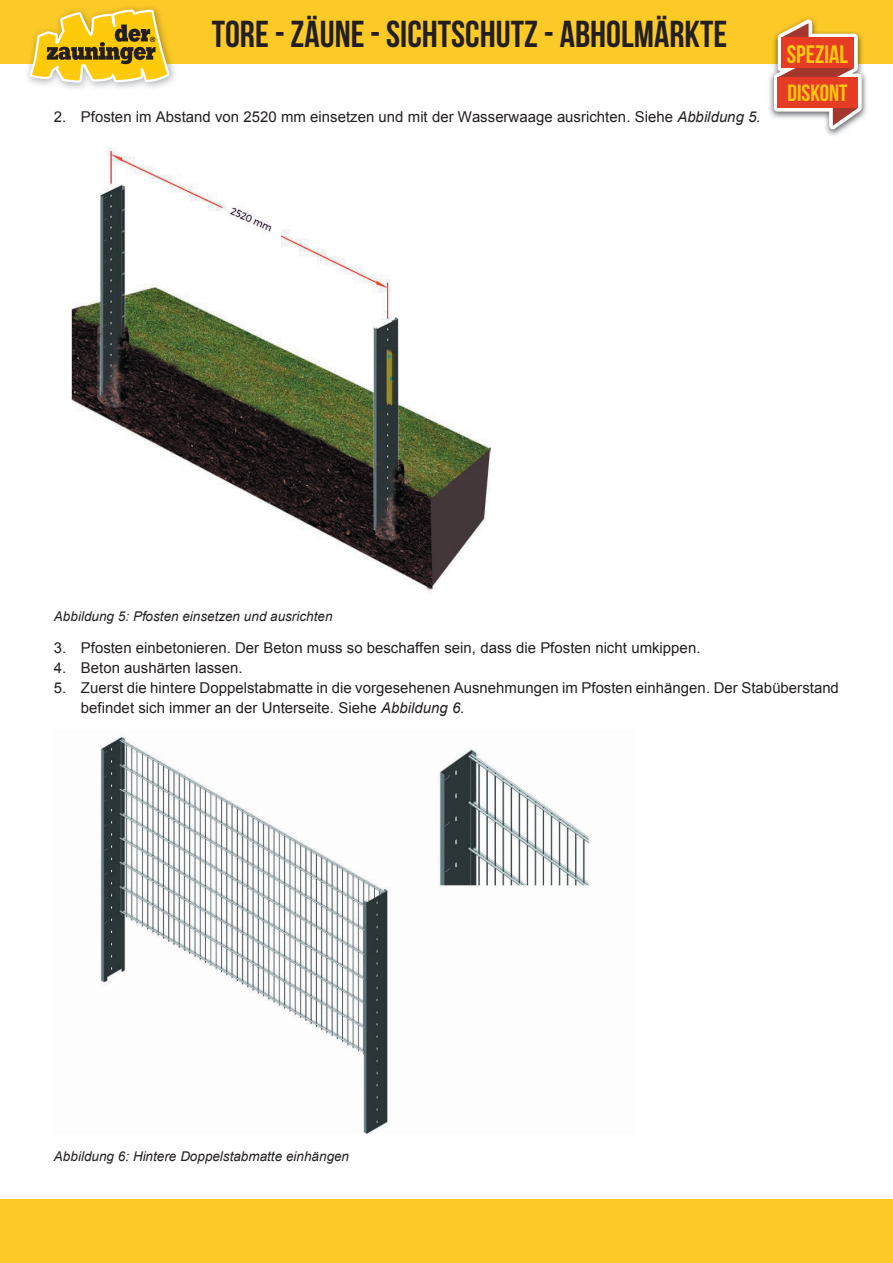
<style>
.page{position:relative;width:893px;height:1263px;background:#fff}
.page>*{position:absolute;margin:0;border:0;box-sizing:border-box;transform-origin:0 0}
.t1{font:700 37.5px "Bebas Neue";color:#231f20}
.t2{font:700 25.2px "Bebas Neue";color:#feca0a}
.t3{font:700 23.55px "Bebas Neue";color:#feca0a}
.t4{font:15px/19.8px "Arial";color:#231f20}
.t5{font:italic 13.5px "Arial";letter-spacing:.005em;color:#231f20}
.s1{font-style:italic}
</style>
<div class="page">
<img style="left:71px;top:147px;width:420px;height:444px">
<img style="left:100px;top:736px;width:491px;height:397px">
<div style="left:0;top:0;width:893px;height:64px;background:#fbca27"></div>
<div style="left:0;top:1199px;width:893px;height:64px;background:#fbca27"></div>
<svg style="left:28px;top:5px;width:143px;height:85px"></svg>
<img style="left:769px;top:18px;width:98px;height:118px">
<svg style="left:774px;top:19px;width:88px;height:111px"></svg>
<div style="left:781px;top:37px;width:73px;height:31px;background:#e63c25"></div>
<div style="left:778px;top:77px;width:80px;height:31px;background:#e63c25"></div>
<h1 class="t1" style="left:212px;top:13px;width:517px">TORE - ZÄUNE - SICHTSCHUTZ - ABHOLMÄRKTE</h1>
<p class="t4" style="left:54px;top:107px;width:708px">2. Pfosten im Abstand von 2520 mm einsetzen und mit der Wasserwaage ausrichten. Siehe <span class="s1">Abbildung 5.</span></p>
<h2 class="t2" style="left:787px;top:40px;width:63px">SPEZIAL</h2>
<h3 class="t3" style="left:788px;top:80px;width:62px">DISKONT</h3>
<p class="t5" style="left:54px;top:608px;width:280px">Abbildung 5: Pfosten einsetzen und ausrichten</p>
<p class="t4" style="left:54px;top:638px;width:648px">3. Pfosten einbetonieren. Der Beton muss so beschaffen sein, dass die Pfosten nicht umkippen.</p>
<p class="t4" style="left:54px;top:658px;width:190px">4. Beton aushärten lassen.</p>
<p class="t4" style="left:81px;top:678px;width:759px;text-indent:-27px">5. Zuerst die hintere Doppelstabmatte in die vorgesehenen Ausnehmungen im Pfosten einhängen. Der Stabüberstand befindet sich immer an der Unterseite. Siehe <span class="s1">Abbildung 6.</span></p>
<p class="t5" style="left:54px;top:1148px;width:297px">Abbildung 6: Hintere Doppelstabmatte einhängen</p>
</div>
